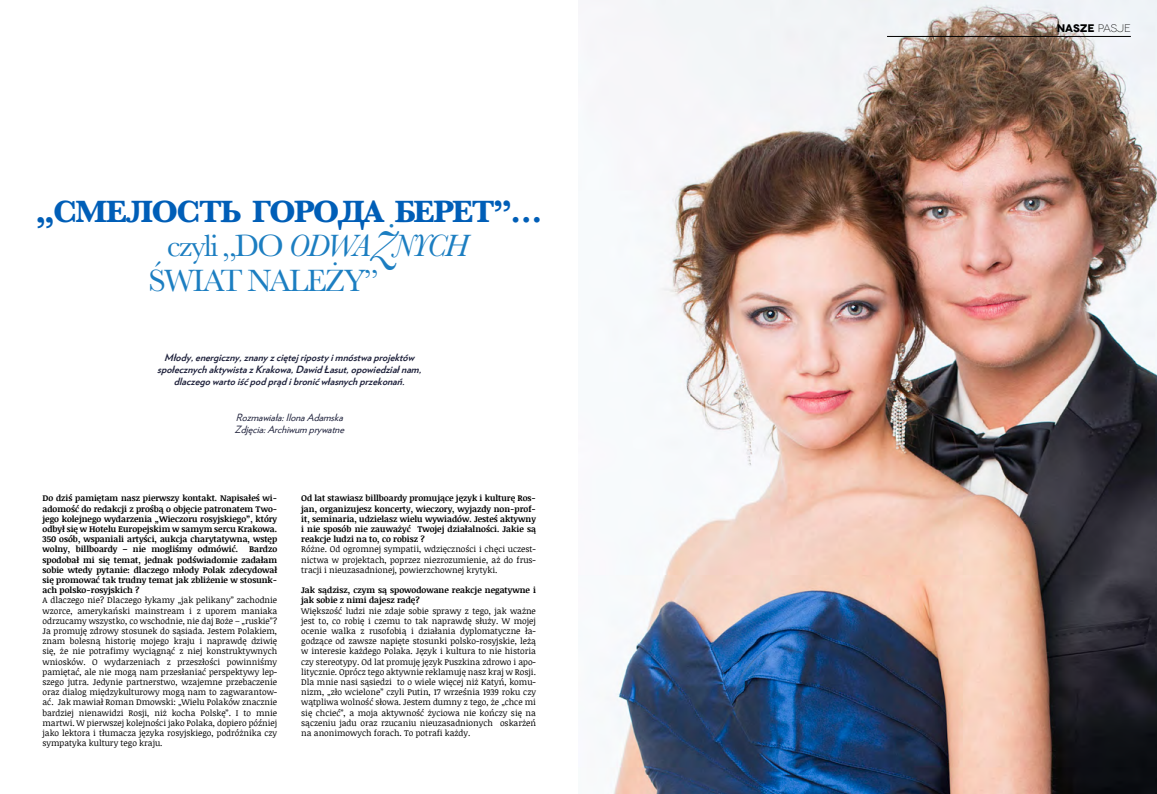
<style>
.page{position:relative;width:1157px;height:794px;background:#fff}
.page>*{position:absolute;margin:0;border:0;box-sizing:border-box;transform-origin:0 0}
.t1{font:32px "Baskerville";letter-spacing:-.05em;color:#1c7ec1}
.t2{font:700 32px "Baskerville";letter-spacing:-.05em;color:#005eb7}
.t3{font:700 11px "Novecentowide";letter-spacing:-.01em;color:#000}
.t4{font:italic 700 10px/12px "Verlag";color:#1e213b;text-align:center}
.t5{font:italic 10px/12px "Verlag";color:#1e213b}
.t6{font:8.5px/10.2px "Noticia Text";color:#000;text-align:justify}
.t7{font:700 8.5px/10.2px "Noticia Text";color:#000;text-align:justify}
.s1{font-style:italic}
.s2{font-style:italic;font-size:43px}
.s3{font-weight:300}
</style>
<div class="page">
<img style="left:607px;top:0;width:550px;height:794px">
<hr style="left:887px;top:36px;width:243px;height:1px;background:#000">
<h1 class="t2" style="left:36px;top:189px;width:508px">„СМЕЛОСТЬ ГОРОДА БЕРЕТ”…</h1>
<h1 class="t1" style="left:167px;top:225px;width:303px">czyli „DO <span class="s1">ODWA</span><span class="s2">Ż</span><span class="s1">NYCH</span></h1>
<h1 class="t1" style="left:148px;top:260px;width:232px">ŚWIAT NALEŻY”</h1>
<p class="t4" style="left:157px;top:351px;width:269px">Młody,energiczny,znanyzciętej ripostyimnóstwaprojektów społecznychaktywistazKrakowa,DawidŁasut,opowiedziałnam, dlaczegowartoiśćpodprądibronićwłasnychprzekonań.</p>
<p class="t5" style="left:234px;top:411px;width:115px">Rozmawiała:IlonaAdamska<br>Zdjęcia:Archiwum prywatne</p>
<p class="t7" style="left:43px;top:493px;width:236px">Do dziś pamiętam nasz pierwszy kontakt. Napisałeś wi&shy;adomość do redakcji z prośbą o objęcie patronatem Two&shy;jego kolejnego wydarzenia „Wieczoru rosyjskiego”, który odbył się w Hotelu Europejskim w samym sercu Krakowa.<br>350 osób, wspaniali artyści, aukcja charytatywna, wstęp wolny, billboardy – nie mogliśmy odmówić.</p>
<p class="t7" style="left:43px;top:544px;width:236px;text-indent:206px">Bardzo spodobał mi się temat, jednak podświadomie zadałam sobie wtedy pytanie: dlaczego młody Polak zdecydował się promować tak trudny temat jak zbliżenie w stosunk&shy;ach polsko-rosyjskich ?</p>
<p class="t6" style="left:43px;top:595px;width:236px">A dlaczego nie? Dlaczego łykamy „jak pelikany” zachodnie wzorce, amerykański mainstream i z uporem maniaka odrzucamy wszystko, co wschodnie, nie daj Boże – „ruskie”?<br>Ja promuję zdrowy stosunek do sąsiada. Jestem Polakiem, znam bolesną historię mojego kraju i naprawdę dziwię się, że nie potrafimy wyciągnąć z niej konstruktywnych wniosków. O wydarzeniach z przeszłości powinniśmy pamiętać, ale nie mogą nam przesłaniać perspektywy lep&shy;szego jutra. Jedynie partnerstwo, wzajemne przebaczenie oraz dialog międzykulturowy mogą nam to zagwarantow&shy;ać. Jak mawiał Roman Dmowski: „Wielu Polaków znacznie bardziej nienawidzi Rosji, niż kocha Polskę”. I to mnie martwi. W pierwszej kolejności jako Polaka, dopiero później jako lektora i tłumacza języka rosyjskiego, podróżnika czy sympatyka kultury tego kraju.</p>
<p class="t7" style="left:301px;top:493px;width:236px">Od lat stawiasz billboardy promujące język i kulturę Ros&shy;jan, organizujesz koncerty, wieczory, wyjazdy non-prof&shy;it, seminaria, udzielasz wielu wywiadów. Jesteś aktywny i nie sposób nie zauważyć Twojej działalności. Jakie są reakcje ludzi na to, co robisz ?</p>
<p class="t6" style="left:301px;top:544px;width:236px">Różne. Od ogromnej sympatii, wdzięczności i chęci uczest&shy;nictwa w projektach, poprzez niezrozumienie, aż do frus&shy;tracji i nieuzasadnionej, powierzchownej krytyki.</p>
<p class="t7" style="left:301px;top:585px;width:236px">Jak sądzisz, czym są spowodowane reakcje negatywne i jak sobie z nimi dajesz radę?</p>
<p class="t6" style="left:301px;top:605px;width:236px">Większość ludzi nie zdaje sobie sprawy z tego, jak ważne jest to, co robię i czemu to tak naprawdę służy. W mojej ocenie walka z rusofobią i działania dyplomatyczne ła&shy;godzące od zawsze napięte stosunki polsko-rosyjskie, leżą w interesie każdego Polaka. Język i kultura to nie historia czy stereotypy. Od lat promuję język Puszkina zdrowo i apo&shy;litycznie. Oprócz tego aktywnie reklamuję nasz kraj w Rosji.<br>Dla mnie nasi sąsiedzi to o wiele więcej niż Katyń, komu&shy;nizm, „zło wcielone” czyli Putin, 17 września 1939 roku czy wątpliwa wolność słowa. Jestem dumny z tego, że „chce mi się chcieć”, a moja aktywność życiowa nie kończy się na sączeniu jadu oraz rzucaniu nieuzasadnionych oskarżeń na anonimowych forach. To potrafi każdy.</p>
<p class="t3" style="left:1056px;top:22px;width:75px">NASZE <span class="s3">PASJE</span></p>
</div>
